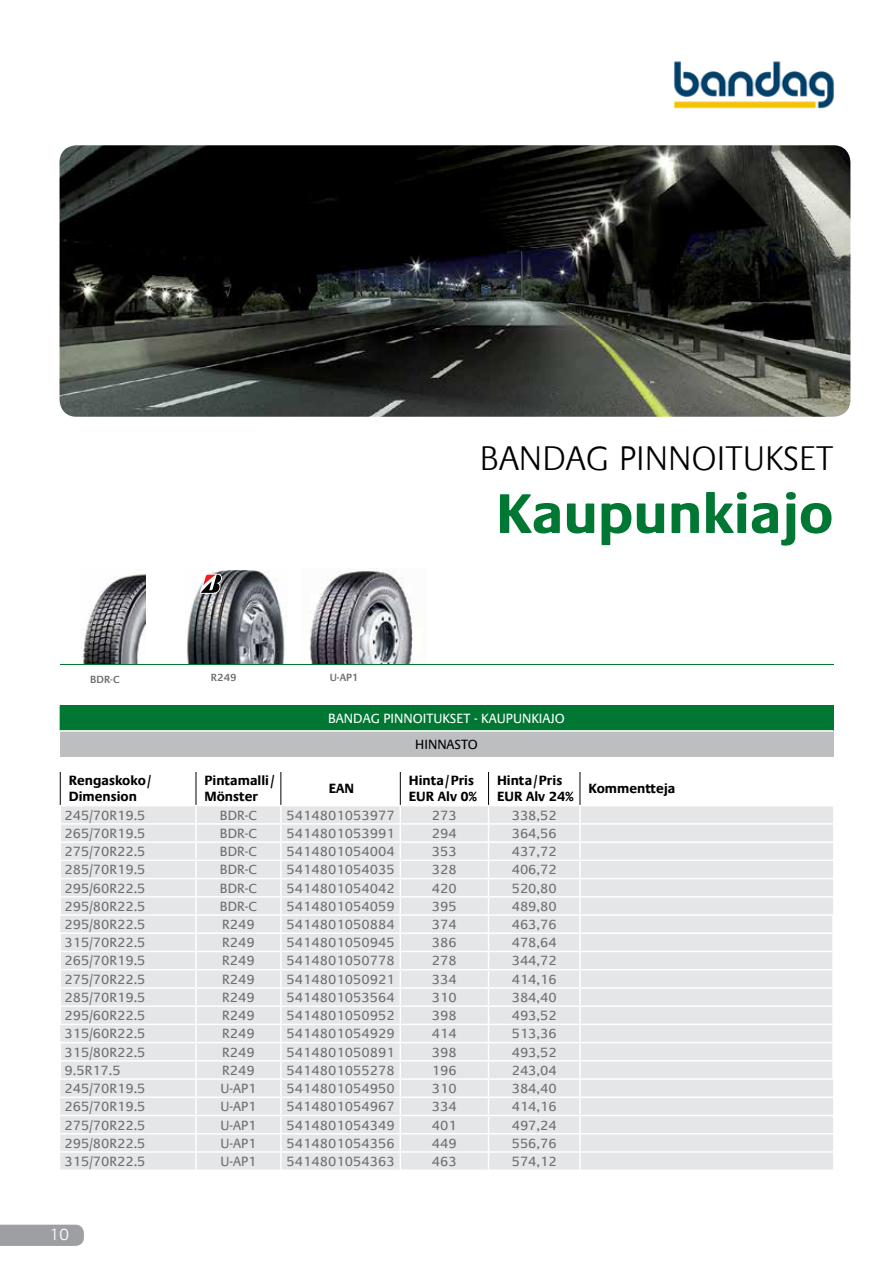
<style>
.page{position:relative;width:893px;height:1263px;background:#fff}
.page>*{position:absolute;margin:0;border:0;box-sizing:border-box;transform-origin:0 0}
.t1{font:700 57px "Praxis Com";color:#073}
.t2{font:300 34.5px "Praxis Com";color:#000}
.t3{font:300 16.5px "Praxis Com";color:#fff}
.t4{font:13.5px "Praxis Com";color:#6d6e71}
.t5{font:700 13.5px/16.2px "Praxis Com";color:#000}
.t6{font:13.5px "Praxis Com";color:#fff}
.t7{font:13.5px "Praxis Com";color:#000}
.t8{font:600 10.5px "Praxis Com";color:#6d6e71}
</style>
<div class="page">
<div style="left:0;top:1225px;width:84px;height:21px;background:#9d9fa2"></div>
<div style="left:60px;top:705px;width:773px;height:26px;background:#073"></div>
<div style="left:60px;top:731px;width:773px;height:25px;background:#bcbec0"></div>
<hr style="left:60px;top:730px;width:773px;height:2px;background:#fff">
<svg style="left:60px;top:772px;width:773px;height:397px"></svg>
<hr style="left:60px;top:1078px;width:136px;height:2px;background:#fff">
<hr style="left:196px;top:1078px;width:85px;height:2px;background:#fff">
<hr style="left:281px;top:1078px;width:119px;height:2px;background:#fff">
<hr style="left:400px;top:1078px;width:89px;height:2px;background:#fff">
<hr style="left:489px;top:1078px;width:91px;height:2px;background:#fff">
<hr style="left:580px;top:1078px;width:254px;height:2px;background:#fff">
<img style="left:60px;top:145px;width:790px;height:272px">
<img style="left:80px;top:569px;width:65px;height:95px">
<img style="left:187px;top:570px;width:98px;height:94px">
<img style="left:309px;top:568px;width:104px;height:96px">
<svg style="left:200px;top:574px;width:34px;height:20px"></svg>
<img style="left:674px;top:61px;width:160px;height:48px">
<hr style="left:60px;top:664px;width:773px;height:1px;background:#073">
<p class="t8" style="left:90px;top:673px;width:31px">BDR-C</p>
<p class="t8" style="left:211px;top:672px;width:27px">R249</p>
<p class="t8" style="left:330px;top:672px;width:30px">U-AP1</p>
<h2 class="t2" style="left:480px;top:438px;width:355px">BANDAG PINNOITUKSET</h2>
<h1 class="t1" style="left:496px;top:480px;width:339px">Kaupunkiajo</h1>
<p class="t6" style="left:328px;top:710px;width:238px">BANDAG PINNOITUKSET - KAUPUNKIAJO</p>
<p class="t7" style="left:415px;top:736px;width:64px">HINNASTO</p>
<p class="t5" style="left:69px;top:772px;width:85px">Rengaskoko/<br>Dimension</p>
<p class="t5" style="left:204px;top:772px;width:73px">Pintamalli/<br>Mönster</p>
<p class="t5" style="left:329px;top:781px;width:27px">EAN</p>
<p class="t5" style="left:409px;top:772px;width:70px">Hinta/Pris<br>EUR Alv 0%</p>
<p class="t5" style="left:497px;top:772px;width:78px">Hinta/Pris<br>EUR Alv 24%</p>
<p class="t5" style="left:588px;top:781px;width:88px">Kommentteja</p>
<p class="t4" style="left:65px;top:807px;width:83px">245/70R19.5</p>
<p class="t4" style="left:220px;top:807px;width:38px">BDR-C</p>
<p class="t4" style="left:287px;top:807px;width:110px">5414801053977</p>
<p class="t4" style="left:432px;top:807px;width:26px">273</p>
<p class="t4" style="left:512px;top:807px;width:47px">338,52</p>
<p class="t4" style="left:65px;top:825px;width:83px">265/70R19.5</p>
<p class="t4" style="left:220px;top:825px;width:38px">BDR-C</p>
<p class="t4" style="left:287px;top:825px;width:110px">5414801053991</p>
<p class="t4" style="left:432px;top:825px;width:26px">294</p>
<p class="t4" style="left:512px;top:825px;width:47px">364,56</p>
<p class="t4" style="left:65px;top:844px;width:83px">275/70R22.5</p>
<p class="t4" style="left:220px;top:844px;width:38px">BDR-C</p>
<p class="t4" style="left:287px;top:844px;width:110px">5414801054004</p>
<p class="t4" style="left:432px;top:844px;width:26px">353</p>
<p class="t4" style="left:512px;top:844px;width:47px">437,72</p>
<p class="t4" style="left:65px;top:862px;width:83px">285/70R19.5</p>
<p class="t4" style="left:220px;top:862px;width:38px">BDR-C</p>
<p class="t4" style="left:287px;top:862px;width:110px">5414801054035</p>
<p class="t4" style="left:432px;top:862px;width:26px">328</p>
<p class="t4" style="left:512px;top:862px;width:47px">406,72</p>
<p class="t4" style="left:65px;top:880px;width:83px">295/60R22.5</p>
<p class="t4" style="left:220px;top:880px;width:38px">BDR-C</p>
<p class="t4" style="left:287px;top:880px;width:110px">5414801054042</p>
<p class="t4" style="left:432px;top:880px;width:26px">420</p>
<p class="t4" style="left:512px;top:880px;width:47px">520,80</p>
<p class="t4" style="left:65px;top:898px;width:83px">295/80R22.5</p>
<p class="t4" style="left:220px;top:898px;width:38px">BDR-C</p>
<p class="t4" style="left:287px;top:898px;width:110px">5414801054059</p>
<p class="t4" style="left:432px;top:898px;width:26px">395</p>
<p class="t4" style="left:512px;top:898px;width:47px">489,80</p>
<p class="t4" style="left:65px;top:916px;width:83px">295/80R22.5</p>
<p class="t4" style="left:222px;top:916px;width:34px">R249</p>
<p class="t4" style="left:287px;top:916px;width:110px">5414801050884</p>
<p class="t4" style="left:432px;top:916px;width:26px">374</p>
<p class="t4" style="left:512px;top:916px;width:47px">463,76</p>
<p class="t4" style="left:65px;top:935px;width:83px">315/70R22.5</p>
<p class="t4" style="left:222px;top:935px;width:34px">R249</p>
<p class="t4" style="left:287px;top:935px;width:110px">5414801050945</p>
<p class="t4" style="left:432px;top:935px;width:26px">386</p>
<p class="t4" style="left:512px;top:935px;width:47px">478,64</p>
<p class="t4" style="left:65px;top:953px;width:83px">265/70R19.5</p>
<p class="t4" style="left:222px;top:953px;width:34px">R249</p>
<p class="t4" style="left:287px;top:953px;width:110px">5414801050778</p>
<p class="t4" style="left:432px;top:953px;width:26px">278</p>
<p class="t4" style="left:512px;top:953px;width:47px">344,72</p>
<p class="t4" style="left:65px;top:971px;width:83px">275/70R22.5</p>
<p class="t4" style="left:222px;top:971px;width:34px">R249</p>
<p class="t4" style="left:287px;top:971px;width:110px">5414801050921</p>
<p class="t4" style="left:432px;top:971px;width:26px">334</p>
<p class="t4" style="left:512px;top:971px;width:47px">414,16</p>
<p class="t4" style="left:65px;top:989px;width:83px">285/70R19.5</p>
<p class="t4" style="left:222px;top:989px;width:34px">R249</p>
<p class="t4" style="left:287px;top:989px;width:110px">5414801053564</p>
<p class="t4" style="left:432px;top:989px;width:26px">310</p>
<p class="t4" style="left:512px;top:989px;width:47px">384,40</p>
<p class="t4" style="left:65px;top:1008px;width:83px">295/60R22.5</p>
<p class="t4" style="left:222px;top:1008px;width:34px">R249</p>
<p class="t4" style="left:287px;top:1008px;width:110px">5414801050952</p>
<p class="t4" style="left:432px;top:1008px;width:26px">398</p>
<p class="t4" style="left:512px;top:1008px;width:47px">493,52</p>
<p class="t4" style="left:65px;top:1026px;width:83px">315/60R22.5</p>
<p class="t4" style="left:222px;top:1026px;width:34px">R249</p>
<p class="t4" style="left:287px;top:1026px;width:110px">5414801054929</p>
<p class="t4" style="left:432px;top:1026px;width:26px">414</p>
<p class="t4" style="left:512px;top:1026px;width:47px">513,36</p>
<p class="t4" style="left:65px;top:1044px;width:83px">315/80R22.5</p>
<p class="t4" style="left:222px;top:1044px;width:34px">R249</p>
<p class="t4" style="left:287px;top:1044px;width:110px">5414801050891</p>
<p class="t4" style="left:432px;top:1044px;width:26px">398</p>
<p class="t4" style="left:512px;top:1044px;width:47px">493,52</p>
<p class="t4" style="left:65px;top:1062px;width:58px">9.5R17.5</p>
<p class="t4" style="left:222px;top:1062px;width:34px">R249</p>
<p class="t4" style="left:287px;top:1062px;width:110px">5414801055278</p>
<p class="t4" style="left:432px;top:1062px;width:26px">196</p>
<p class="t4" style="left:512px;top:1062px;width:47px">243,04</p>
<p class="t4" style="left:65px;top:1080px;width:83px">245/70R19.5</p>
<p class="t4" style="left:220px;top:1080px;width:38px">U-AP1</p>
<p class="t4" style="left:287px;top:1080px;width:110px">5414801054950</p>
<p class="t4" style="left:432px;top:1080px;width:26px">310</p>
<p class="t4" style="left:512px;top:1080px;width:47px">384,40</p>
<p class="t4" style="left:65px;top:1099px;width:83px">265/70R19.5</p>
<p class="t4" style="left:220px;top:1099px;width:38px">U-AP1</p>
<p class="t4" style="left:287px;top:1099px;width:110px">5414801054967</p>
<p class="t4" style="left:432px;top:1099px;width:26px">334</p>
<p class="t4" style="left:512px;top:1099px;width:47px">414,16</p>
<p class="t4" style="left:65px;top:1117px;width:83px">275/70R22.5</p>
<p class="t4" style="left:220px;top:1117px;width:38px">U-AP1</p>
<p class="t4" style="left:287px;top:1117px;width:110px">5414801054349</p>
<p class="t4" style="left:432px;top:1117px;width:26px">401</p>
<p class="t4" style="left:512px;top:1117px;width:47px">497,24</p>
<p class="t4" style="left:65px;top:1135px;width:83px">295/80R22.5</p>
<p class="t4" style="left:220px;top:1135px;width:38px">U-AP1</p>
<p class="t4" style="left:287px;top:1135px;width:110px">5414801054356</p>
<p class="t4" style="left:432px;top:1135px;width:26px">449</p>
<p class="t4" style="left:512px;top:1135px;width:47px">556,76</p>
<p class="t4" style="left:65px;top:1153px;width:83px">315/70R22.5</p>
<p class="t4" style="left:220px;top:1153px;width:38px">U-AP1</p>
<p class="t4" style="left:287px;top:1153px;width:110px">5414801054363</p>
<p class="t4" style="left:432px;top:1153px;width:26px">463</p>
<p class="t4" style="left:512px;top:1153px;width:47px">574,12</p>
<p class="t3" style="left:49px;top:1225px;width:22px">10</p>
</div>
